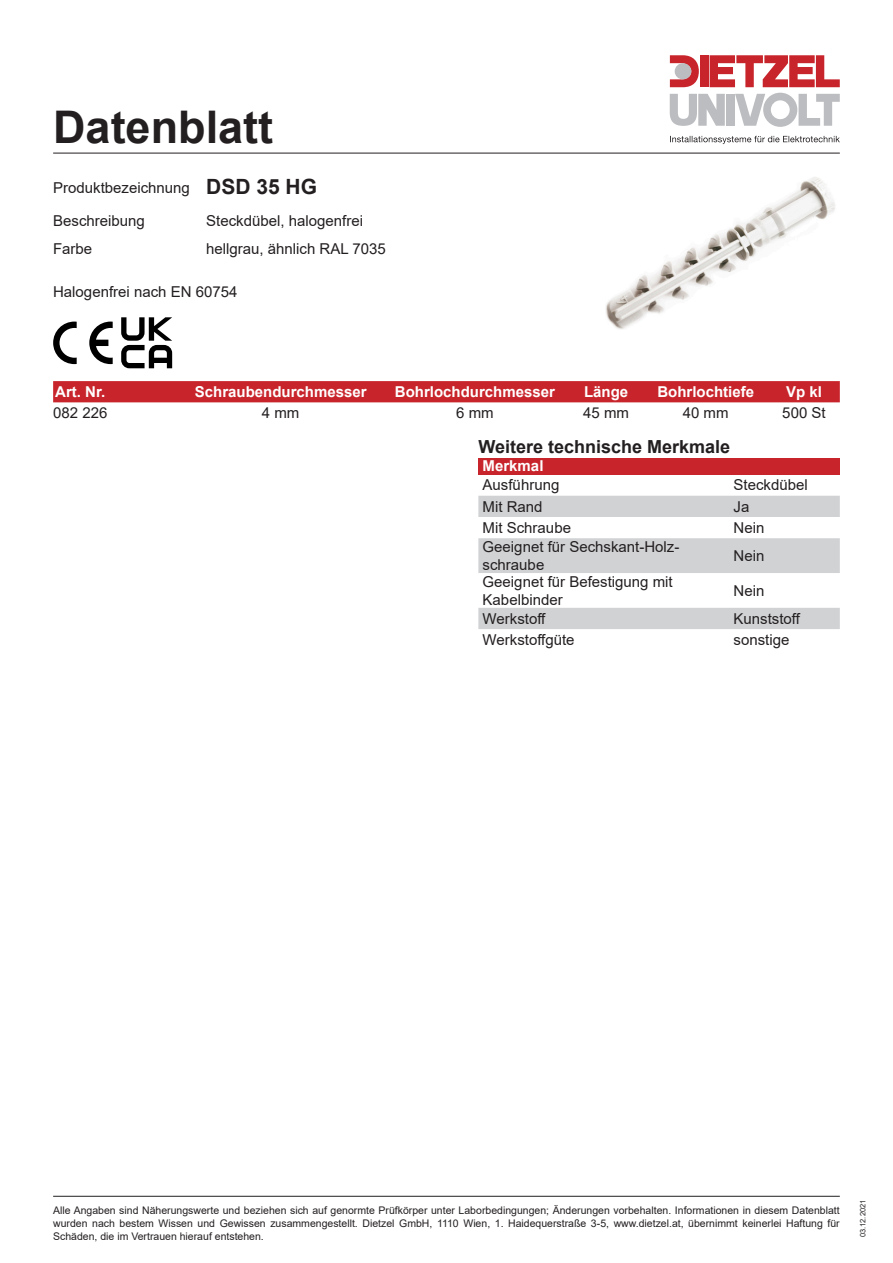
<style>
.page{position:relative;width:893px;height:1263px;background:#fff}
.page>*{position:absolute;margin:0;border:0;box-sizing:border-box;transform-origin:0 0}
.Standard_Absatz{font:700 45px "Arial";color:#231f20}
.Standard_Absatz-2{font:700 21px "Arial";color:#231f20}
.Standard_Absatz-3{font:700 18px "Arial";color:#231f20}
.Standard_Absatz-4{font:15px/18px "Arial";color:#231f20}
.Standard_Absatz-5{font:700 15px "Arial";color:#fff}
.Standard_Absatz-6{font:10.5px/12.6px "Arial";color:#231f20;text-align:justify}
.Standard_Absatz-7{font:7.5px "Arial";color:#231f20}
</style>
<div class="page">
<hr style="left:53px;top:153px;width:787px;height:1px;background:#231f20">
<div style="left:700px;top:55px;width:8px;height:32px;background:#c8242b"></div>
<div style="left:726px;top:94px;width:8px;height:32px;background:#bcbdc0"></div>
<svg style="left:670px;top:94px;width:55px;height:32px"></svg>
<svg style="left:670px;top:55px;width:29px;height:32px"></svg>
<div style="left:675px;top:63px;width:16px;height:16px;background:#bcbdc0;border-radius:50%"></div>
<svg style="left:710px;top:55px;width:130px;height:32px"></svg>
<svg style="left:735px;top:93px;width:105px;height:34px"></svg>
<svg style="left:670px;top:136px;width:170px;height:8px"></svg>
<hr style="left:53px;top:1196px;width:787px;height:1px;background:#231f20">
<div style="left:53px;top:381px;width:787px;height:21px;background:#c8242b"></div>
<div style="left:478px;top:458px;width:362px;height:16px;background:#c8242b"></div>
<svg style="left:478px;top:496px;width:362px;height:133px;fill:#d1d2d4"></svg>
<svg style="left:89px;top:322px;width:24px;height:42px"></svg>
<svg style="left:53px;top:322px;width:24px;height:42px"></svg>
<svg style="left:121px;top:317px;width:51px;height:51px"></svg>
<svg style="left:606px;top:177px;width:229px;height:152px"></svg>
<p class="Standard_Absatz" style="left:53px;top:95px;width:222px">Datenblatt</p>
<p class="Standard_Absatz-2" style="left:206px;top:172px;width:112px">DSD 35 HG</p>
<p class="Standard_Absatz-4" style="left:53px;top:179px;width:138px">Produktbezeichnung</p>
<p class="Standard_Absatz-4" style="left:53px;top:212px;width:93px">Beschreibung</p>
<p class="Standard_Absatz-4" style="left:206px;top:212px;width:158px">Steckdübel, halogenfrei</p>
<p class="Standard_Absatz-4" style="left:53px;top:239px;width:41px">Farbe</p>
<p class="Standard_Absatz-4" style="left:206px;top:239px;width:181px">hellgrau, ähnlich RAL 7035</p>
<p class="Standard_Absatz-4" style="left:53px;top:283px;width:186px">Halogenfrei nach EN 60754</p>
<p class="Standard_Absatz-5" style="left:55px;top:381px;width:52px">Art. Nr.</p>
<p class="Standard_Absatz-5" style="left:195px;top:381px;width:173px">Schraubendurchmesser</p>
<p class="Standard_Absatz-5" style="left:395px;top:381px;width:162px">Bohrlochdurchmesser</p>
<p class="Standard_Absatz-5" style="left:584px;top:381px;width:46px">Länge</p>
<p class="Standard_Absatz-5" style="left:657px;top:381px;width:98px">Bohrlochtiefe</p>
<p class="Standard_Absatz-5" style="left:786px;top:381px;width:37px">Vp kl</p>
<p class="Standard_Absatz-4" style="left:53px;top:404px;width:56px">082 226</p>
<p class="Standard_Absatz-4" style="left:262px;top:404px;width:39px">4 mm</p>
<p class="Standard_Absatz-4" style="left:456px;top:404px;width:39px">6 mm</p>
<p class="Standard_Absatz-4" style="left:583px;top:404px;width:47px">45 mm</p>
<p class="Standard_Absatz-4" style="left:683px;top:404px;width:47px">40 mm</p>
<p class="Standard_Absatz-4" style="left:782px;top:404px;width:45px">500 St</p>
<p class="Standard_Absatz-3" style="left:478px;top:434px;width:253px">Weitere technische Merkmale</p>
<p class="Standard_Absatz-5" style="left:483px;top:455px;width:62px">Merkmal</p>
<p class="Standard_Absatz-4" style="left:483px;top:476px;width:78px">Ausführung</p>
<p class="Standard_Absatz-4" style="left:733px;top:476px;width:76px">Steckdübel</p>
<p class="Standard_Absatz-4" style="left:483px;top:497px;width:62px">Mit Rand</p>
<p class="Standard_Absatz-4" style="left:733px;top:497px;width:17px">Ja</p>
<p class="Standard_Absatz-4" style="left:483px;top:518px;width:90px">Mit Schraube</p>
<p class="Standard_Absatz-4" style="left:733px;top:518px;width:32px">Nein</p>
<p class="Standard_Absatz-4" style="left:483px;top:537px;width:197px">Geeignet für Sechskant-Holz&shy;schraube</p>
<p class="Standard_Absatz-4" style="left:733px;top:546px;width:32px">Nein</p>
<p class="Standard_Absatz-4" style="left:483px;top:572px;width:192px">Geeignet für Befestigung mit<br>Kabelbinder</p>
<p class="Standard_Absatz-4" style="left:733px;top:581px;width:32px">Nein</p>
<p class="Standard_Absatz-4" style="left:483px;top:609px;width:64px">Werkstoff</p>
<p class="Standard_Absatz-4" style="left:733px;top:609px;width:68px">Kunststoff</p>
<p class="Standard_Absatz-4" style="left:483px;top:630px;width:93px">Werkstoffgüte</p>
<p class="Standard_Absatz-4" style="left:733px;top:630px;width:57px">sonstige</p>
<p class="Standard_Absatz-6" style="left:53px;top:1204px;width:788px">Alle Angaben sind Näherungswerte und beziehen sich auf genormte Prüfkörper unter Laborbedingungen; Änderungen vorbehalten. Informationen in diesem Datenblatt wurden nach bestem Wissen und Gewissen zusammengestellt. Dietzel GmbH, 1110 Wien, 1. Haidequerstraße 3-5, www.dietzel.at, übernimmt keinerlei Haftung für Schäden, die im Vertrauen hierauf entstehen.</p>
<p class="Standard_Absatz-7" style="left:858px;top:1237px;width:39px;rotate:-90deg">03.12.2021</p>
</div>
